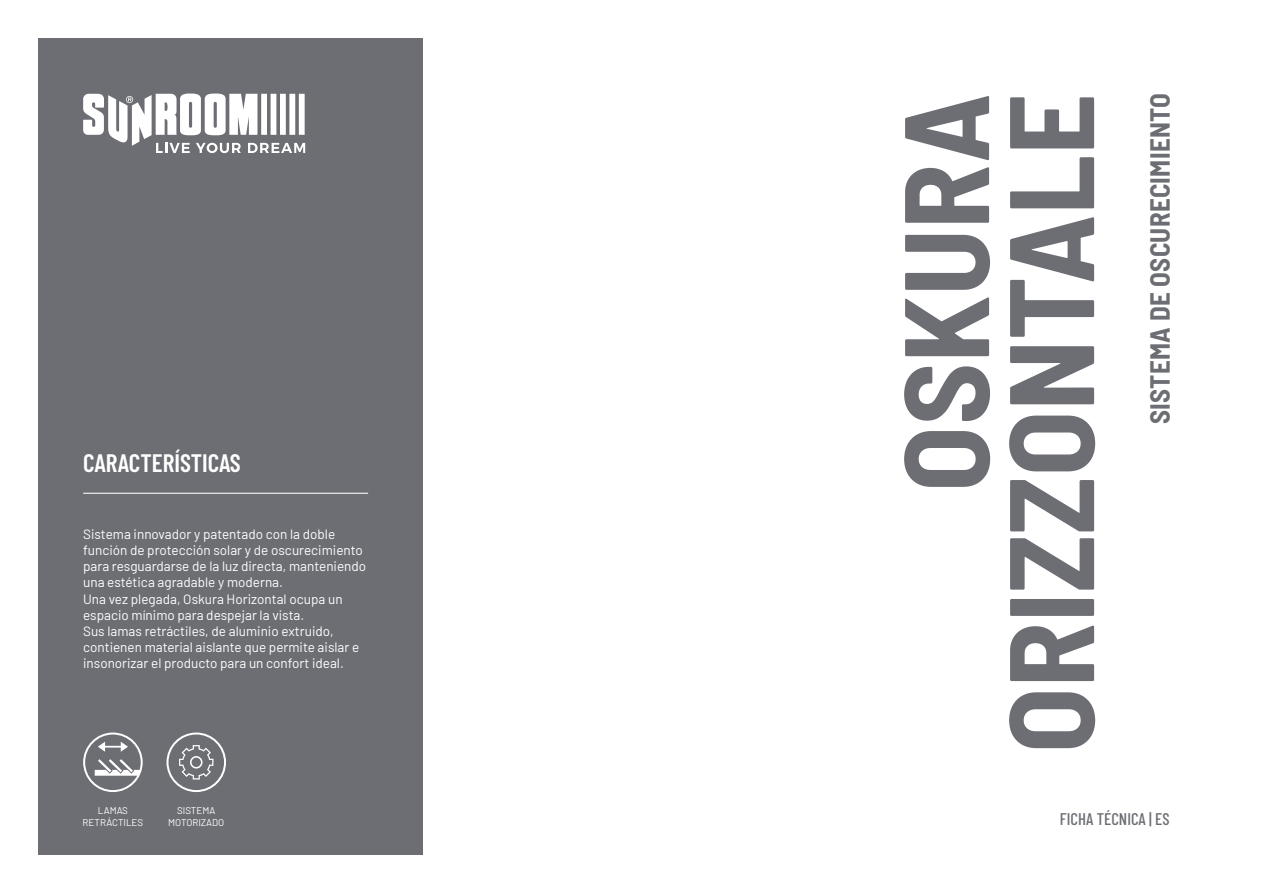
<style>
.page{position:relative;width:1263px;height:893px;background:#fff}
.page>*{position:absolute;margin:0;border:0;box-sizing:border-box;transform-origin:0 0}
.t1{font:700 semi-condensed 120px/105px "Barlow";color:#6c6e74;text-align:right}
.t2{font:700 semi-condensed 27px "Barlow";letter-spacing:.01em;color:#6c6e74}
.t3{font:600 25.2px "Barlow Condensed";color:#fff}
.t4{font:500 16.8px "Barlow Condensed";color:#6c6e74}
.t5{font:13.5px/16.2px "Barlow";color:#fff}
.t6{font:9.75px/11.7px "Barlow";color:#fff;text-align:center}
</style>
<div class="page">
<div style="left:38px;top:38px;width:385px;height:817px;background:#6c6e74"></div>
<svg style="left:83px;top:94px;width:222px;height:59px"></svg>
<svg style="left:83px;top:732px;width:60px;height:60px"></svg>
<svg style="left:166px;top:732px;width:60px;height:60px"></svg>
<hr style="left:83px;top:493px;width:285px;height:1px;background:#fff">
<h3 class="t3" style="left:83px;top:445px;width:159px">CARACTERÍSTICAS</h3>
<p class="t5" style="left:83px;top:525px;width:285px">Sistema innovador y patentado con la doble función de protección solar y de oscurecimiento para resguardarse de la luz directa, manteniendo una estética agradable y moderna.<br>Una vez plegada, Oskura Horizontal ocupa un espacio mínimo para despejar la vista.<br>Sus lamas retráctiles, de aluminio extruido, contienen material aislante que permite aislar e insonorizar el producto para un confort ideal.</p>
<p class="t6" style="left:83px;top:804px;width:62px">LAMAS<br>RETRÁCTILES</p>
<p class="t6" style="left:168px;top:804px;width:57px">SISTEMA<br>MOTORIZADO</p>
<h1 class="t1" style="left:885px;top:753px;width:661px;rotate:-90deg">OSKURA<br>ORIZZONTALE</h1>
<h2 class="t2" style="left:1140px;top:424px;width:332px;rotate:-90deg">SISTEMA DE OSCURECIMIENTO</h2>
<p class="t4" style="left:1060px;top:807px;width:111px">FICHA TÉCNICA | ES</p>
</div>
